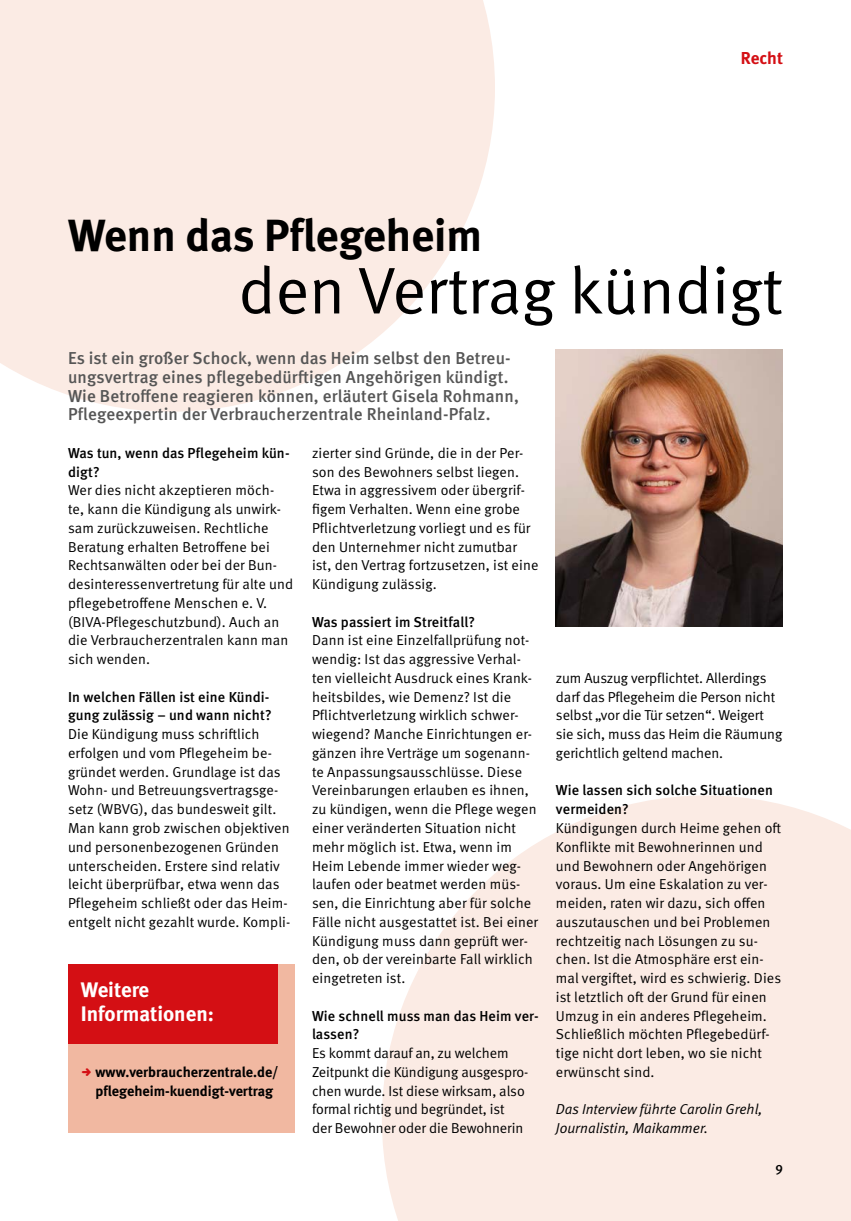
<style>
.page{position:relative;width:851px;height:1221px;background:#fff}
.page>*{position:absolute;margin:0;border:0;box-sizing:border-box;transform-origin:0 0}
._01_Überschriften_Ü_Artikel_1{font:66px "DGUV Meta";color:#000}
._01_Überschriften_Ü_Artikel_1-2{font:700 45px "DGUV Meta";color:#000}
._01_Überschriften_kasten_Ü-unterlegt{font:700 21px/24px "DGUV Meta";color:#fff}
._01_Überschriften_12pt_Anleser{font:500 17.25px/18.8px "DGUV Meta";letter-spacing:.01em;color:#565656}
.t1{font:700 17.25px "DGUV Meta";letter-spacing:-.005em;color:#d40f14}
._01_Überschriften_Fließtext{font:14.4px/18.8px "DGUV Meta";letter-spacing:.01em;color:#000}
._02_Fließtext_InterviewFrage{font:500 14.4px/18.8px "DGUV Meta";letter-spacing:.01em;color:#000}
.t2{font:italic 14.4px/18.8px "DGUV Meta";color:#000}
._01_Überschriften_Fließtext-2{font:700 14.4px/18.8px "DGUV Meta";color:#000}
.t3{font:500 13.5px "DGUV Meta";color:#000}
</style>
<div class="page">
<svg style="left:382px;top:795px;width:468px;height:425px;background:#fbede7"></svg>
<svg style="left:0;top:0;width:495px;height:411px;background:#fbede7"></svg>
<img style="left:556px;top:350px;width:226px;height:276px">
<div style="left:68px;top:964px;width:227px;height:169px;background:#f1b8a1"></div>
<div style="left:68px;top:964px;width:210px;height:79px;background:#d40f14"></div>
<p class="t1" style="left:740px;top:48px;width:44px">Recht</p>
<h2 class="_01_Überschriften_Ü_Artikel_1-2" style="left:68px;top:208px;width:415px">Wenn das Pflegeheim</h2>
<h2 class="_01_Überschriften_Ü_Artikel_1" style="left:238px;top:252px;width:546px">den Vertrag kündigt</h2>
<p class="_01_Überschriften_12pt_Anleser" style="left:68px;top:349px;width:452px">Es ist ein großer Schock, wenn das Heim selbst den Betreu&shy;ungsvertrag eines pflegebedürftigen Angehörigen kündigt.<br>Wie Betroffene reagieren können, erläutert Gisela Rohmann, Pflegeexpertin der Verbraucherzentrale Rheinland-Pfalz.</p>
<p class="_02_Fließtext_InterviewFrage" style="left:68px;top:444px;width:223px">Was tun, wenn das Pflegeheim kün&shy;digt?</p>
<p class="_01_Überschriften_Fließtext" style="left:68px;top:481px;width:226px">Wer dies nicht akzeptieren möch&shy;te, kann die Kündigung als unwirk&shy;sam zurückzuweisen. Rechtliche<br>Beratung erhalten Betroffene bei<br>Rechtsanwälten oder bei der Bun&shy;desinteressenvertretung für alte und pflegebetroffene Menschen e. V. (BIVA-Pflegeschutzbund). Auch an die Verbraucherzentralen kann man sich wenden.</p>
<p class="_02_Fließtext_InterviewFrage" style="left:68px;top:687px;width:205px">In welchen Fällen ist eine Kündi&shy;gung zulässig – und wann nicht?</p>
<p class="_01_Überschriften_Fließtext" style="left:68px;top:725px;width:224px">Die Kündigung muss schriftlich erfolgen und vom Pflegeheim be&shy;gründet werden. Grundlage ist das Wohn- und Betreuungsvertragsge&shy;setz (WBVG), das bundesweit gilt.<br>Man kann grob zwischen objektiven und personenbezogenen Gründen unterscheiden. Erstere sind relativ leicht überprüfbar, etwa wenn das Pflegeheim schließt oder das Heim&shy;entgelt nicht gezahlt wurde. Kompli-</p>
<p class="_01_Überschriften_Fließtext" style="left:312px;top:444px;width:228px">zierter sind Gründe, die in der Per&shy;son des Bewohners selbst liegen.<br>Etwa in aggressivem oder übergrif&shy;figem Verhalten. Wenn eine grobe Pflichtverletzung vorliegt und es für den Unternehmer nicht zumutbar ist, den Vertrag fortzusetzen, ist eine Kündigung zulässig.</p>
<p class="_02_Fließtext_InterviewFrage" style="left:312px;top:612px;width:164px">Was passiert im Streitfall?</p>
<p class="_01_Überschriften_Fließtext" style="left:312px;top:631px;width:227px">Dann ist eine Einzelfallprüfung not&shy;wendig: Ist das aggressive Verhal&shy;ten vielleicht Ausdruck eines Krank&shy;heitsbildes, wie Demenz? Ist die Pflichtverletzung wirklich schwer&shy;wiegend? Manche Einrichtungen er&shy;gänzen ihre Verträge um sogenann&shy;te Anpassungsausschlüsse. Diese Vereinbarungen erlauben es ihnen, zu kündigen, wenn die Pflege wegen einer veränderten Situation nicht mehr möglich ist. Etwa, wenn im Heim Lebende immer wieder weg&shy;laufen oder beatmet werden müs&shy;sen, die Einrichtung aber für solche Fälle nicht ausgestattet ist. Bei einer Kündigung muss dann geprüft wer&shy;den, ob der vereinbarte Fall wirklich eingetreten ist.</p>
<p class="_02_Fließtext_InterviewFrage" style="left:312px;top:1006px;width:228px">Wie schnell muss man das Heim ver&shy;lassen?</p>
<p class="_01_Überschriften_Fließtext" style="left:312px;top:1044px;width:218px">Es kommt darauf an, zu welchem Zeitpunkt die Kündigung ausgespro&shy;chen wurde. Ist diese wirksam, also formal richtig und begründet, ist<br>der Bewohner oder die Bewohnerin</p>
<p class="_01_Überschriften_Fließtext" style="left:556px;top:669px;width:228px">zum Auszug verpflichtet. Allerdings darf das Pflegeheim die Person nicht selbst „vor die Tür setzen“. Weigert sie sich, muss das Heim die Räumung gerichtlich geltend machen.</p>
<p class="_02_Fließtext_InterviewFrage" style="left:556px;top:781px;width:218px">Wie lassen sich solche Situationen vermeiden?</p>
<p class="_01_Überschriften_Fließtext" style="left:556px;top:819px;width:227px">Kündigungen durch Heime gehen oft Konflikte mit Bewohnerinnen und und Bewohnern oder Angehörigen voraus. Um eine Eskalation zu ver&shy;meiden, raten wir dazu, sich offen auszutauschen und bei Problemen rechtzeitig nach Lösungen zu su&shy;chen. Ist die Atmosphäre erst ein&shy;mal vergiftet, wird es schwierig. Dies ist letztlich oft der Grund für einen Umzug in ein anderes Pflegeheim.<br>Schließlich möchten Pflegebedürf&shy;tige nicht dort leben, wo sie nicht erwünscht sind.</p>
<p class="t2" style="left:556px;top:1100px;width:208px">Das Interview führte Carolin Grehl,<br>Journalistin, Maikammer.</p>
<h3 class="_01_Überschriften_kasten_Ü-unterlegt" style="left:81px;top:978px;width:135px">Weitere<br>Informationen:</h3>
<p class="_01_Überschriften_Fließtext-2" style="left:95px;top:1062px;width:184px">www.verbraucherzentrale.de/ pflegeheim-kuendigt-vertrag</p>
<p class="t3" style="left:775px;top:1161px;width:9px">9</p>
</div>
